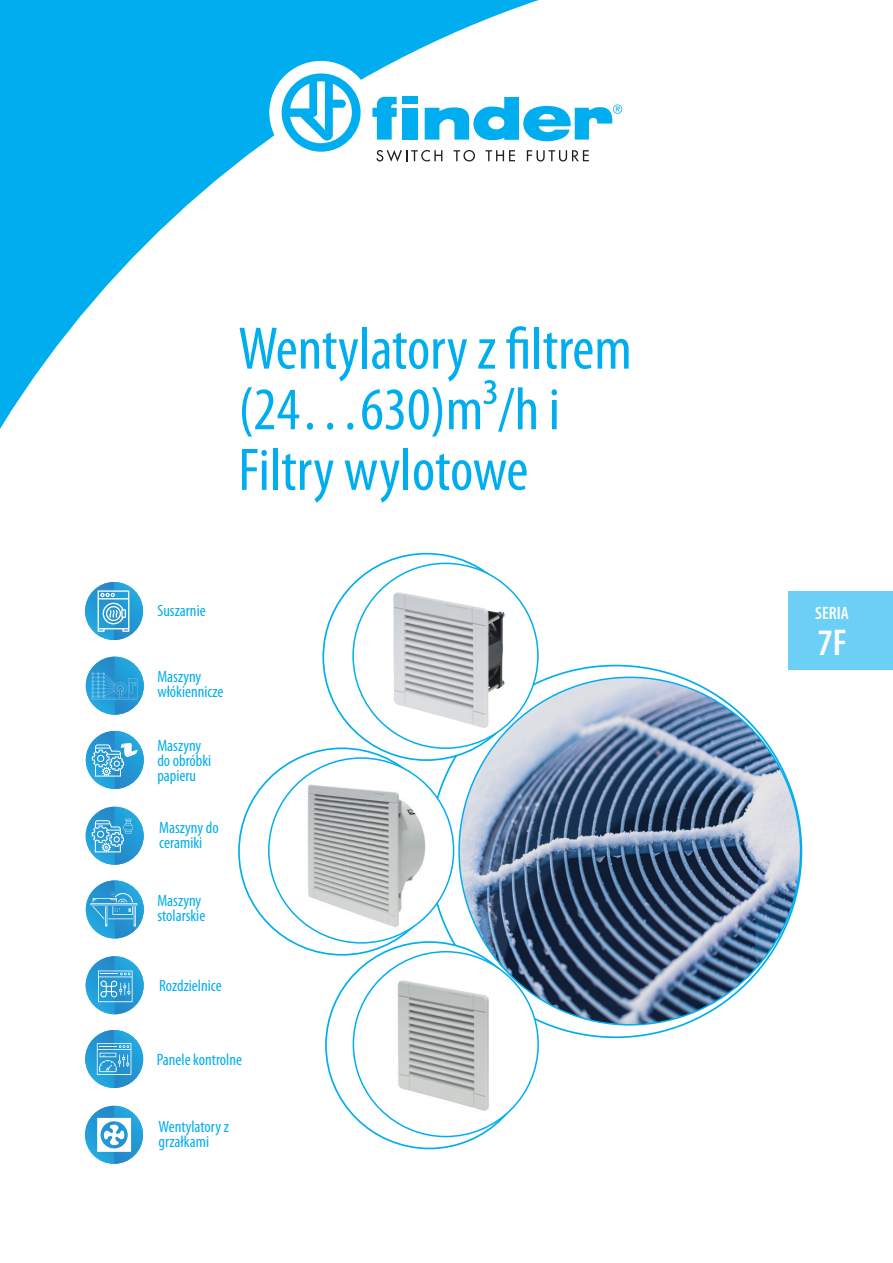
<style>
.page{position:relative;width:893px;height:1263px;background:#fff}
.page>*{position:absolute;margin:0;border:0;box-sizing:border-box;transform-origin:0 0}
.t1{font:condensed 60.6px/60.6px "Myriad Pro";color:#00aeef}
.t2{font:600 condensed 37.5px "Myriad Pro";color:#fff}
.t3{font:600 condensed 18px "Myriad Pro";color:#fff}
.t4{font:condensed 16.5px/15px "Myriad Pro";color:#00aeef}
</style>
<div class="page">
<div style="left:788px;top:591px;width:105px;height:79px;background:#6bcff6"></div>
<svg style="left:0;top:0;width:551px;height:429px"></svg>
<div style="left:269px;top:61px;width:104px;height:103px;background:#fff;border-radius:50%"></div>
<svg style="left:282px;top:73px;width:79px;height:79px"></svg>
<svg style="left:425px;top:97px;width:197px;height:44px"></svg>
<svg style="left:372px;top:97px;width:25px;height:43px"></svg>
<div style="left:403px;top:108px;width:15px;height:32px;background:#00aeef"></div>
<div style="left:403px;top:97px;width:15px;height:7px;background:#00aeef"></div>
<svg style="left:376px;top:150px;width:66px;height:12px"></svg>
<svg style="left:454px;top:150px;width:21px;height:12px"></svg>
<svg style="left:485px;top:150px;width:30px;height:11px"></svg>
<svg style="left:527px;top:150px;width:62px;height:12px"></svg>
<img style="left:393px;top:592px;width:112px;height:129px">
<img style="left:304px;top:781px;width:123px;height:147px">
<img style="left:397px;top:980px;width:92px;height:131px">
<img style="left:459px;top:677px;width:342px;height:348px">
<img style="left:85px;top:582px;width:58px;height:58px">
<svg style="left:98px;top:590px;width:31px;height:42px"></svg>
<img style="left:86px;top:731px;width:58px;height:58px">
<svg style="left:92px;top:743px;width:46px;height:34px;background:#60b4e0"></svg>
<img style="left:86px;top:657px;width:58px;height:58px">
<svg style="left:92px;top:672px;width:46px;height:27px"></svg>
<img style="left:86px;top:807px;width:58px;height:58px">
<svg style="left:92px;top:819px;width:41px;height:33px"></svg>
<img style="left:86px;top:880px;width:58px;height:58px">
<hr style="left:90px;top:903px;width:47px;height:2px;background:#fff">
<svg style="left:93px;top:892px;width:43px;height:34px"></svg>
<img style="left:86px;top:956px;width:58px;height:58px">
<svg style="left:98px;top:970px;width:35px;height:32px"></svg>
<img style="left:85px;top:1030px;width:58px;height:58px">
<svg style="left:97px;top:1043px;width:34px;height:32px"></svg>
<img style="left:85px;top:1106px;width:58px;height:58px">
<svg style="left:97px;top:1118px;width:34px;height:34px"></svg>
<h1 class="t1" style="left:238px;top:318px;width:395px">Wentylatory z filtrem (24…630)m³/h i<br>Filtry wylotowe</h1>
<p class="t4" style="left:157px;top:603px;width:50px">Suszarnie</p>
<p class="t4" style="left:157px;top:669px;width:68px">Maszyny włókiennicze</p>
<p class="t4" style="left:157px;top:738px;width:55px">Maszyny do obróbki papieru</p>
<p class="t4" style="left:159px;top:820px;width:61px">Maszyny do ceramiki</p>
<p class="t4" style="left:157px;top:892px;width:49px">Maszyny stolarskie</p>
<p class="t4" style="left:159px;top:978px;width:64px">Rozdzielnice</p>
<p class="t4" style="left:157px;top:1051px;width:87px">Panele kontrolne</p>
<p class="t4" style="left:159px;top:1119px;width:72px">Wentylatory z grzałkami</p>
<p class="t3" style="left:815px;top:603px;width:35px">SЕRIA</p>
<h2 class="t2" style="left:817px;top:622px;width:31px">7F</h2>
</div>
